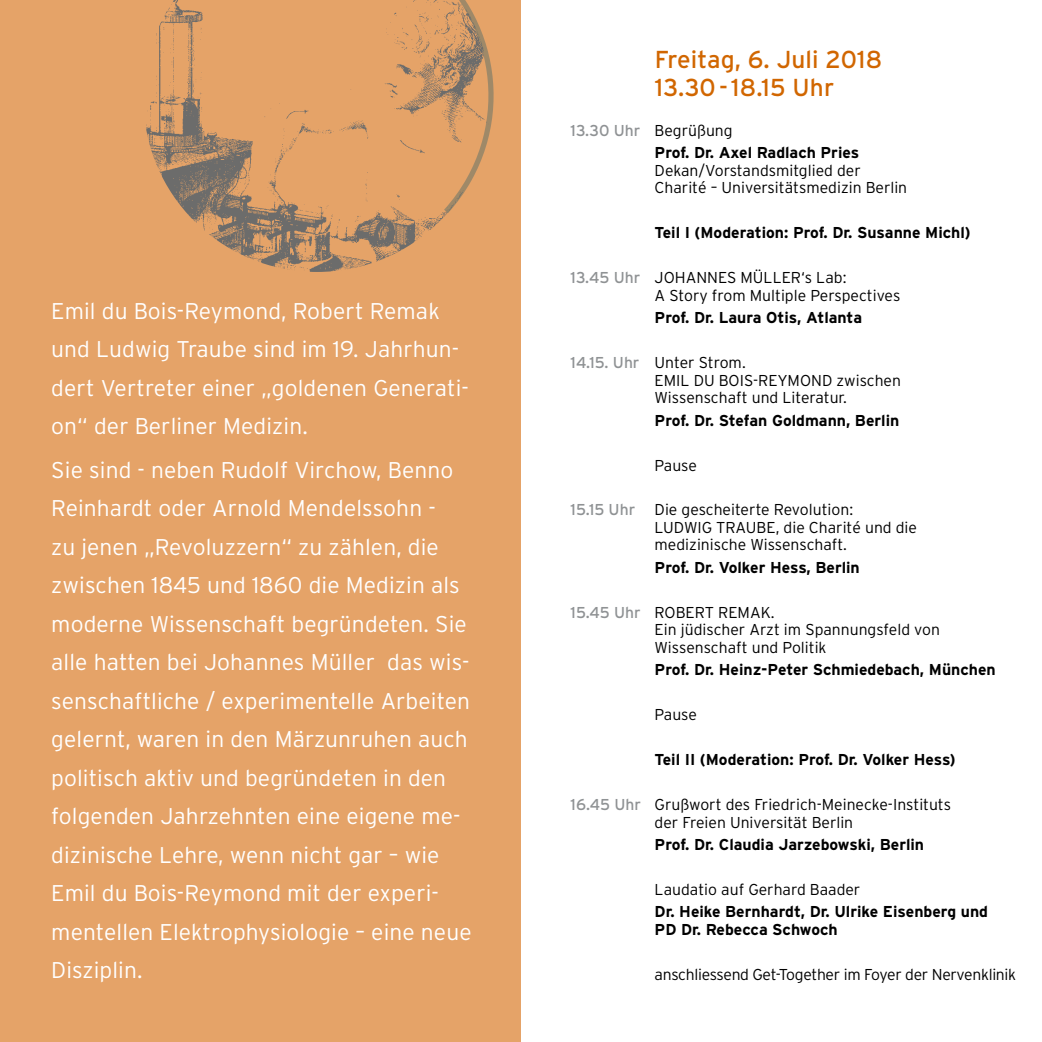
<style>
.page{position:relative;width:1042px;height:1042px;background:#fff}
.page>*{position:absolute;margin:0;border:0;box-sizing:border-box;transform-origin:0 0}
.t1{font:24.5px/28px "Interstate";letter-spacing:.005em;color:#d16600}
.t2{font:300 22.75px/38.5px "Interstate";letter-spacing:.005em;color:#fff}
.t3{font:300 15.75px/17.5px "Interstate";color:#000}
.t4{font:700 15.75px/22.4px "Interstate";color:#000}
.t5{font:300 15.75px "Interstate";letter-spacing:-.02em;color:#000}
.s1{font-weight:400;color:#8f9294}
.s2{font-weight:300}
</style>
<div class="page">
<div style="left:0;top:0;width:521px;height:1042px;background:#e5a368"></div>
<img style="left:146px;top:0;width:297px;height:272px">
<svg style="left:258px;top:0;width:236px;height:218px"></svg>
<p class="t2" style="left:51px;top:291px;width:419px">Emil du Bois-Reymond, Robert Remak und Ludwig Traube sind im 19. Jahrhun&shy;dert Vertreter einer „goldenen Generati&shy;on“ der Berliner Medizin.</p>
<p class="t2" style="left:51px;top:450px;width:422px">Sie sind - neben Rudolf Virchow, Benno Reinhardt oder Arnold Mendelssohn -<br>zu jenen „Revoluzzern“ zu zählen, die zwischen 1845 und 1860 die Medizin als moderne Wissenschaft begründeten. Sie alle hatten bei Johannes Müller das wis&shy;senschaftliche / experimentelle Arbeiten gelernt, waren in den Märzunruhen auch politisch aktiv und begründeten in den folgenden Jahrzehnten eine eigene me&shy;dizinische Lehre, wenn nicht gar – wie Emil du Bois-Reymond mit der experi&shy;mentellen Elektrophysiologie – eine neue Disziplin.</p>
<p class="t1" style="left:655px;top:45px;width:229px">Freitag, 6. Juli 2018<br>13.30-18.15 Uhr</p>
<p class="t4" style="left:654px;top:119px;width:206px;text-indent:-84px"><span class="s1">13.30 Uhr</span> <span class="s2">Begrüßung<br></span>Prof. Dr. Axel Radlach Pries</p>
<p class="t3" style="left:654px;top:161px;width:254px">Dekan/Vorstandsmitglied der<br>Charité – Universitätsmedizin Berlin</p>
<p class="t4" style="left:654px;top:221px;width:318px">Teil I (Moderation: Prof. Dr. Susanne Michl)</p>
<p class="t3" style="left:654px;top:269px;width:247px;text-indent:-84px"><span class="s1">13.45 Uhr</span> JOHANNES MÜLLER‘s Lab:<br>A Story from Multiple Perspectives</p>
<p class="t4" style="left:654px;top:306px;width:209px">Prof. Dr. Laura Otis, Atlanta</p>
<p class="t3" style="left:654px;top:354px;width:93px;text-indent:-84px"><span class="s1">14.15. Uhr</span> Unter Strom.<br>Emil</p>
<p class="t3" style="left:654px;top:371px;width:248px;text-indent:182px">zwischen<br>Wissenschaft und Literatur.</p>
<p class="t4" style="left:654px;top:409px;width:246px">Prof. Dr. Stefan Goldmann, Berlin</p>
<p class="t3" style="left:654px;top:456px;width:44px">Pause</p>
<p class="t3" style="left:654px;top:501px;width:264px;text-indent:-84px"><span class="s1">15.15 Uhr</span> Die gescheiterte Revolution:<br>LUDWIG TRAUBE, die Charité und die medizinische Wissenschaft.</p>
<p class="t4" style="left:654px;top:556px;width:207px">Prof. Dr. Volker Hess, Berlin</p>
<p class="t3" style="left:654px;top:603px;width:287px;text-indent:-84px"><span class="s1">15.45 Uhr</span> ROBERT REMAK.<br>Ein jüdischer Arzt im Spannungsfeld von<br>Wissenschaft und Politik</p>
<p class="t4" style="left:654px;top:658px;width:343px">Prof. Dr. Heinz-Peter Schmiedebach, München</p>
<p class="t3" style="left:654px;top:706px;width:44px">Pause</p>
<p class="t4" style="left:654px;top:748px;width:303px">Teil II (Moderation: Prof. Dr. Volker Hess)</p>
<p class="t3" style="left:654px;top:795px;width:298px;text-indent:-84px"><span class="s1">16.45 Uhr</span> Grußwort des Friedrich-Meinecke-Instituts der Freien Universität Berlin</p>
<p class="t4" style="left:654px;top:833px;width:271px">Prof. Dr. Claudia Jarzebowski, Berlin</p>
<p class="t3" style="left:654px;top:880px;width:207px">Laudatio auf Gerhard Baader</p>
<p class="t4" style="left:654px;top:903px;width:335px;line-height:17.5px">Dr. Heike Bernhardt, Dr. Ulrike Eisenberg und<br>PD Dr. Rebecca Schwoch</p>
<p class="t5" style="left:654px;top:965px;width:363px">anschliessend Get-Together im Foyer der Nervenklinik</p>
<p class="t3" style="left:694px;top:371px;width:106px">du Bois-Reymond</p>
</div>
